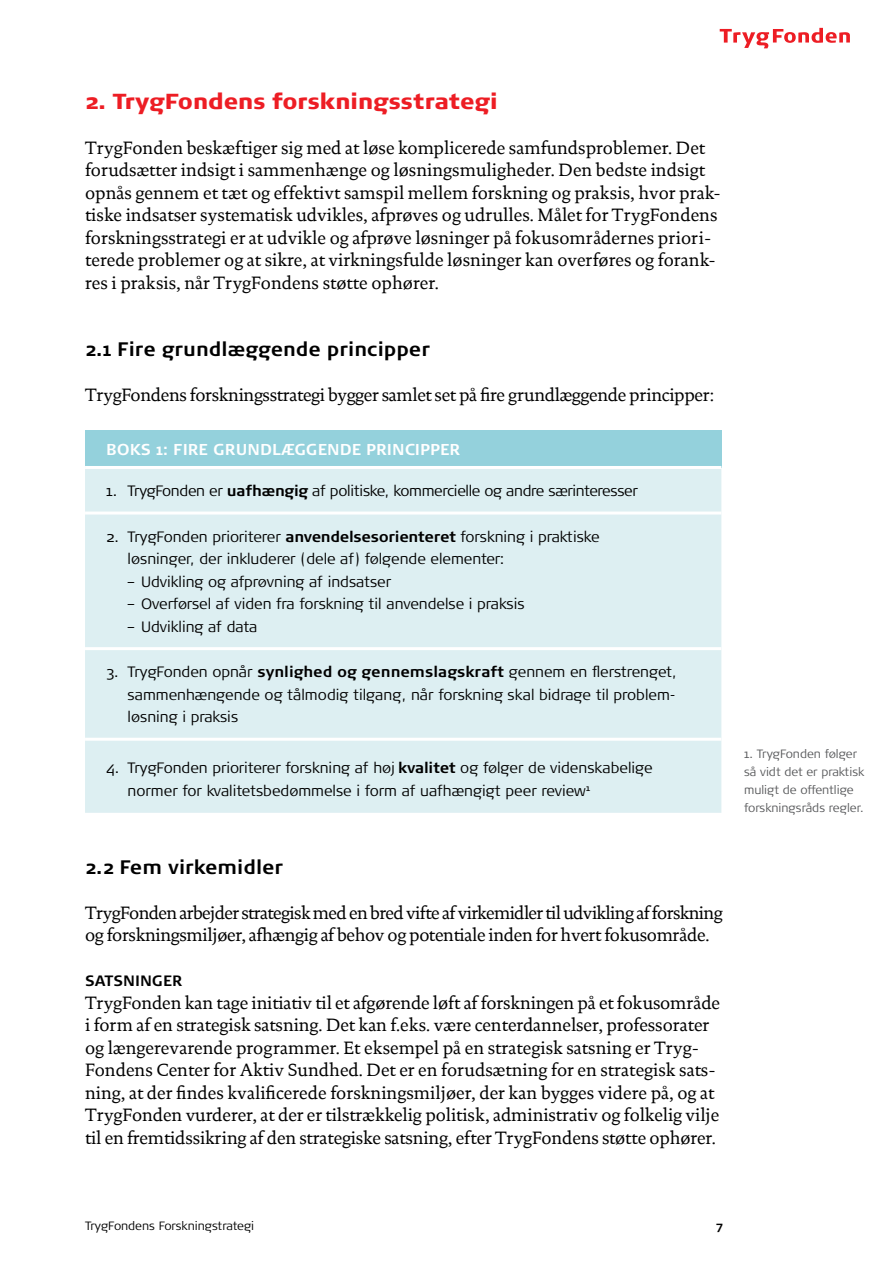
<style>
.page{position:relative;width:893px;height:1263px;background:#fff}
.page>*{position:absolute;margin:0;border:0;box-sizing:border-box;transform-origin:0 0}
.t1{font:900 21.75px "TRYG";color:#ed1d24}
.t2{font:700 19.5px "TRYG";color:#000}
.t3{font:18px/22.5px "Documenta Dtl";color:#000}
.t4{font:18px/22.5px "Documenta Dtl";letter-spacing:-.025em;color:#000}
.t5{font:18px "Documenta Dtl";letter-spacing:-.02em;color:#000}
.t6{font:700 15.75px "TRYG";color:#fff}
.t7{font:300 15px/22.5px "TRYG";color:#000}
.t8{font:300 15px "TRYG";letter-spacing:-.02em;color:#000}
.t9{font:700 15px "TRYG";color:#000}
.t10{font:300 12px/18px "TRYG";color:#58595b}
.t11{font:300 12px "TRYG";color:#000}
.t12{font:700 12px "TRYG";color:#000}
.s1{font-weight:700}
</style>
<div class="page">
<svg style="left:720px;top:28px;width:130px;height:20px"></svg>
<div style="left:85px;top:430px;width:636px;height:37px;background:#94d1dc"></div>
<div style="left:85px;top:469px;width:636px;height:344px;background:#ddeff2"></div>
<hr style="left:85px;top:466px;width:636px;height:3px;background:#fff">
<hr style="left:85px;top:511px;width:636px;height:3px;background:#fff">
<hr style="left:85px;top:647px;width:636px;height:3px;background:#fff">
<hr style="left:85px;top:738px;width:636px;height:3px;background:#fff">
<p class="t1" style="left:85px;top:87px;width:414px">2. TrygFondens forskningsstrategi</p>
<p class="t3" style="left:85px;top:136px;width:637px">TrygFonden beskæftiger sig med at løse komplicerede samfundsproblemer. Det forudsætter indsigt i sammenhænge og løsningsmuligheder. Den bedste indsigt opnås gennem et tæt og effektivt samspil mellem forskning og praksis, hvor prak&shy;tiske indsatser systematisk udvikles, afprøves og udrulles. Målet for TrygFondens forskningsstrategi er at udvikle og afprøve løsninger på fokusområdernes priori&shy;terede problemer og at sikre, at virkningsfulde løsninger kan overføres og forank&shy;res i praksis, når TrygFondens støtte ophører.</p>
<p class="t2" style="left:85px;top:338px;width:346px">2.1 Fire grundlæggende principper</p>
<p class="t5" style="left:85px;top:385px;width:631px">TrygFondens forskningsstrategi bygger samlet set på fire grundlæggende principper:</p>
<p class="t6" style="left:106px;top:440px;width:356px">Boks 1: Fire grundlæggende principper</p>
<p class="t8" style="left:106px;top:482px;width:533px">1. TrygFonden er <span class="s1">uafhængig</span> af politiske, kommercielle og andre særinteresser</p>
<p class="t7" style="left:128px;top:525px;width:473px;text-indent:-21px">2. TrygFonden prioriterer <span class="s1">anvendelsesorienteret</span> forskning i praktiske løsninger, der inkluderer (dele af) følgende elementer:</p>
<p class="t7" style="left:128px;top:570px;width:265px">– Udvikling og afprøvning af indsatser</p>
<p class="t7" style="left:128px;top:593px;width:399px">– Overførsel af viden fra forskning til anvendelse i praksis</p>
<p class="t7" style="left:128px;top:615px;width:131px">– Udvikling af data</p>
<p class="t7" style="left:128px;top:661px;width:551px;text-align:justify;text-indent:-21px">3. TrygFonden opnår <span class="s1">synlighed og gennemslagskraft</span> gennem en flerstrenget, sammenhængende og tålmodig tilgang, når forskning skal bidrage til problem&shy;løsning i praksis</p>
<p class="t7" style="left:128px;top:757px;width:527px;text-indent:-21px">4. TrygFonden prioriterer forskning af høj <span class="s1">kvalitet</span> og følger de videnskabelige normer for kvalitetsbedømmelse i form af uafhængigt peer review<sup>1</sup></p>
<p class="t2" style="left:85px;top:856px;width:200px">2.2 Fem virkemidler</p>
<p class="t4" style="left:85px;top:901px;width:639px">TrygFonden arbejder strategisk med en bred vifte af virkemidler til udvikling af forskning og forskningsmiljøer, afhængig af behov og potentiale inden for hvert fokusområde.</p>
<p class="t9" style="left:85px;top:972px;width:99px">Satsninger</p>
<p class="t3" style="left:85px;top:991px;width:637px">TrygFonden kan tage initiativ til et afgørende løft af forskningen på et fokusområde i form af en strategisk satsning. Det kan f.eks. være centerdannelser, professorater og længerevarende programmer. Et eksempel på en strategisk satsning er Tryg-Fondens Center for Aktiv Sundhed. Det er en forudsætning for en strategisk sats&shy;ning, at der findes kvalificerede forskningsmiljøer, der kan bygges videre på, og at TrygFonden vurderer, at der er tilstrækkelig politisk, administrativ og folkelig vilje til en fremtidssikring af den strategiske satsning, efter TrygFondens støtte ophører.</p>
<p class="t10" style="left:744px;top:745px;width:122px">1. TrygFonden følger så vidt det er praktisk muligt de offentlige forskningsråds regler.</p>
<p class="t11" style="left:85px;top:1219px;width:171px">TrygFondens Forskningstrategi</p>
<p class="t12" style="left:716px;top:1218px;width:8px">7</p>
</div>
